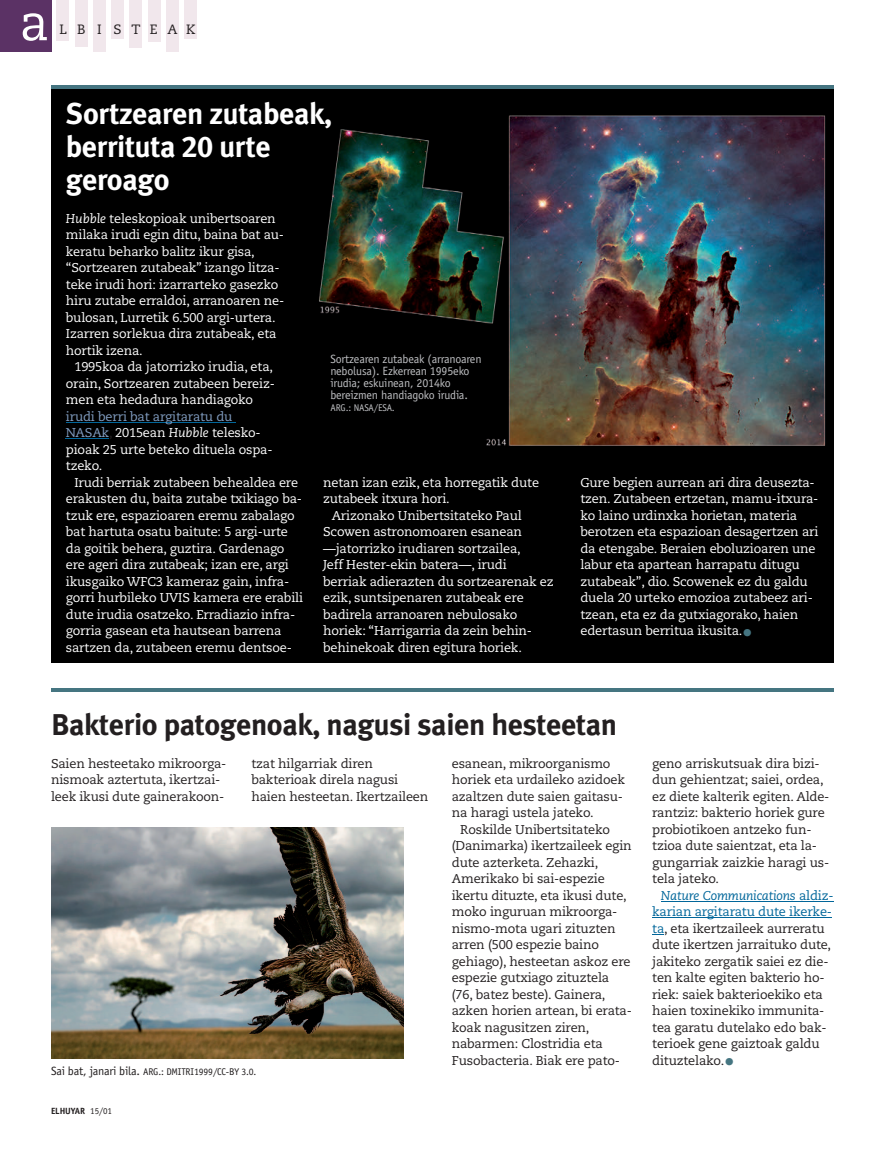
<style>
.page{position:relative;width:893px;height:1149px;background:#fff}
.page>*{position:absolute;margin:0;border:0;box-sizing:border-box;transform-origin:0 0}
.t1{font:51px "Caecilia LT Std";color:#fff}
.t2{font:700 30px/33px "Meta Plus";letter-spacing:-.01em;color:#fff}
.t3{font:700 30px "Meta Plus";letter-spacing:-.01em;color:#231f20}
.t4{font:13.5px "Caecilia LT Std";color:#231f20}
.t5{font:12.75px/16.5px "Caecilia LT Std";letter-spacing:-.015em;color:#fff}
.t6{font:12.75px/16.5px "Caecilia LT Std";letter-spacing:-.015em;color:#231f20}
.t7{font:12px/12px "Officina Sans Std";letter-spacing:-.015em;color:#bcbdc0}
.t8{font:9.75px "Officina Sans Std";letter-spacing:-.015em;color:#231f20}
.t9{font:9.75px "Officina Sans Std";letter-spacing:-.015em;color:#bcbdc0}
.t10{font:700 9px "Officina Sans Std";letter-spacing:-.01em;color:#231f20}
.s1{font-family:"Meta Plus Bold Caps";font-weight:400}
.s2{font-style:italic}
.s3{color:#829ec2}
.s4{color:#231f20}
.s5{font-size:21px;color:#457581}
.s6{font-size:12px}
.s7{font-weight:400}
.s8{font-style:italic;color:#01669a}
.s9{color:#01669a}
</style>
<div class="page">
<div style="left:57px;top:0;width:12px;height:40px;background:#f1e7ec"></div>
<div style="left:75px;top:0;width:13px;height:46px;background:#f1e7ec"></div>
<div style="left:93px;top:0;width:13px;height:51px;background:#f1e7ec"></div>
<div style="left:111px;top:0;width:13px;height:38px;background:#f1e7ec"></div>
<div style="left:130px;top:0;width:12px;height:47px;background:#f1e7ec"></div>
<div style="left:148px;top:0;width:13px;height:42px;background:#f1e7ec"></div>
<div style="left:166px;top:0;width:13px;height:51px;background:#f1e7ec"></div>
<div style="left:184px;top:0;width:13px;height:38px;background:#f1e7ec"></div>
<div style="left:0;top:0;width:51px;height:51px;background:#5b3265"></div>
<div style="left:51px;top:88px;width:782px;height:574px;background:#000"></div>
<hr style="left:66px;top:421px;width:170px;height:1px;background:#01669a">
<hr style="left:66px;top:438px;width:43px;height:1px;background:#01669a">
<hr style="left:51px;top:85px;width:782px;height:3px;background:#457581">
<img style="left:307px;top:109px;width:526px;height:339px">
<hr style="left:661px;top:900px;width:172px;height:1px;background:#01669a">
<hr style="left:652px;top:916px;width:180px;height:1px;background:#01669a">
<hr style="left:51px;top:688px;width:782px;height:3px;background:#457581">
<img style="left:51px;top:827px;width:353px;height:231px">
<h1 class="t1" style="left:20px;top:-7px;width:31px">a</h1>
<p class="t4" style="left:59px;top:21px;width:138px">L B I S T E A K</p>
<h2 class="t2" style="left:66px;top:96px;width:268px">Sortzearen zutabeak, berrituta <span class="s1">20</span> urte geroago</h2>
<p class="t5" style="left:66px;top:210px;width:220px"><span class="s2">Hubble</span> teleskopioak unibertsoaren milaka irudi egin ditu, baina bat au&shy;keratu beharko balitz ikur gisa, “Sortzearen zutabeak” izango litza&shy;teke irudi hori: izarrarteko gasezko hiru zutabe erraldoi, arranoaren ne&shy;bulosan, Lurretik 6.500 argi-urtera.<br>Izarren sorlekua dira zutabeak, eta hortik izena.</p>
<p class="t5" style="left:66px;top:359px;width:211px;text-indent:9px">1995koa da jatorrizko irudia, eta, orain, Sortzearen zutabeen bereiz&shy;men eta hedadura handiagoko</p>
<p class="t5" style="left:66px;top:408px;width:208px"><span class="s3">irudi berri bat argitaratu du<br>NASAk</span><span class="s4">,</span> 2015ean <span class="s2">Hubble</span> telesko&shy;pioak 25 urte beteko dituela ospa&shy;tzeko.</p>
<p class="t5" style="left:66px;top:474px;width:239px;text-indent:9px">Irudi berriak zutabeen behealdea ere erakusten du, baita zutabe txikiago ba&shy;tzuk ere, espazioaren eremu zabalago bat hartuta osatu baitute: 5 argi-urte da goitik behera, guztira. Gardenago ere ageri dira zutabeak; izan ere, argi ikusgaiko WFC3 kameraz gain, infra&shy;gorri hurbileko UVIS kamera ere erabili dute irudia osatzeko. Erradiazio infra&shy;gorria gasean eta hautsean barrena sartzen da, zutabeen eremu dentsoe-</p>
<p class="t5" style="left:323px;top:474px;width:217px">netan izan ezik, eta horregatik dute zutabeek itxura hori.</p>
<p class="t7" style="left:330px;top:352px;width:153px">Sortzearen zutabeak (arranoaren nebolusa). Ezkerrean 1995eko irudia; eskuinean, 2014ko bereizmen handiagoko irudia.</p>
<p class="t9" style="left:330px;top:402px;width:66px">ARG.: NASA/ESA.</p>
<p class="t5" style="left:323px;top:507px;width:232px;text-indent:9px">Arizonako Unibertsitateko Paul Scowen astronomoaren esanean —jatorrizko irudiaren sortzailea,<br>Jeff Hester-ekin batera—, irudi<br>berriak adierazten du sortzearenak ez ezik, suntsipenaren zutabeak ere badirela arranoaren nebulosako horiek: “Harrigarria da zein behin&shy;behinekoak diren egitura horiek.</p>
<p class="t5" style="left:580px;top:474px;width:239px">Gure begien aurrean ari dira deusezta&shy;tzen. Zutabeen ertzetan, mamu-itxura&shy;ko laino urdinxka horietan, materia berotzen eta espazioan desagertzen ari da etengabe. Beraien eboluzioaren une labur eta apartean harrapatu ditugu zutabeak”, dio. Scowenek ez du galdu duela 20 urteko emozioa zutabeez ari&shy;tzean, eta ez da gutxiagorako, haien edertasun berritua ikusita.<span class="s5">•</span></p>
<h2 class="t3" style="left:51px;top:706px;width:568px">Bakterio patogenoak, nagusi saien hesteetan</h2>
<p class="t6" style="left:51px;top:755px;width:177px">Saien hesteetako mikroorga&shy;nismoak aztertuta, ikertzai&shy;leek ikusi dute gainerakoon-</p>
<p class="t6" style="left:251px;top:755px;width:178px">tzat hilgarriak diren bakterioak direla nagusi haien hesteetan. Ikertzaileen</p>
<p class="t6" style="left:452px;top:755px;width:175px">esanean, mikroorganismo horiek eta urdaileko azidoek azaltzen dute saien gaitasu&shy;na haragi ustela jateko.</p>
<p class="t6" style="left:452px;top:821px;width:182px;text-indent:9px">Roskilde Unibertsitateko (Danimarka) ikertzaileek egin dute azterketa. Zehazki,<br>Amerikako bi sai-espezie ikertu dituzte, eta ikusi dute, moko inguruan mikroorga&shy;nismo-mota ugari zituzten arren (500 espezie baino gehiago), hesteetan askoz ere espezie gutxiago zituztela (76, batez beste). Gainera, azken horien artean, bi erata&shy;koak nagusitzen ziren, nabarmen: Clostridia eta<br>Fusobacteria. Biak ere pato-</p>
<p class="t8" style="left:51px;top:1065px;width:207px"><span class="s6">Sai bat, janari bila.</span> ARG.: DMITRI1999/CC-BY 3.0.</p>
<p class="t10" style="left:51px;top:1105px;width:62px">ELHUYAR <span class="s7">15/01</span></p>
<p class="t6" style="left:652px;top:755px;width:179px">geno arriskutsuak dira bizi&shy;dun gehientzat; saiei, ordea, ez diete kalterik egiten. Alde&shy;rantziz: bakterio horiek gure probiotikoen antzeko fun&shy;tzioa dute saientzat, eta la&shy;gungarriak zaizkie haragi us&shy;tela jateko.</p>
<p class="t6" style="left:652px;top:887px;width:183px;text-indent:9px"><span class="s8">Nature Communications</span> <span class="s9">aldiz&shy;karian argitaratu dute ikerke&shy;ta</span>, eta ikertzaileek aurreratu dute ikertzen jarraituko dute, jakiteko zergatik saiei ez die&shy;ten kalte egiten bakterio ho&shy;riek: saiek bakterioekiko eta haien toxinekiko immunita&shy;tea garatu dutelako edo bak&shy;terioek gene gaiztoak galdu dituztelako.<span class="s5">•</span></p>
</div>
